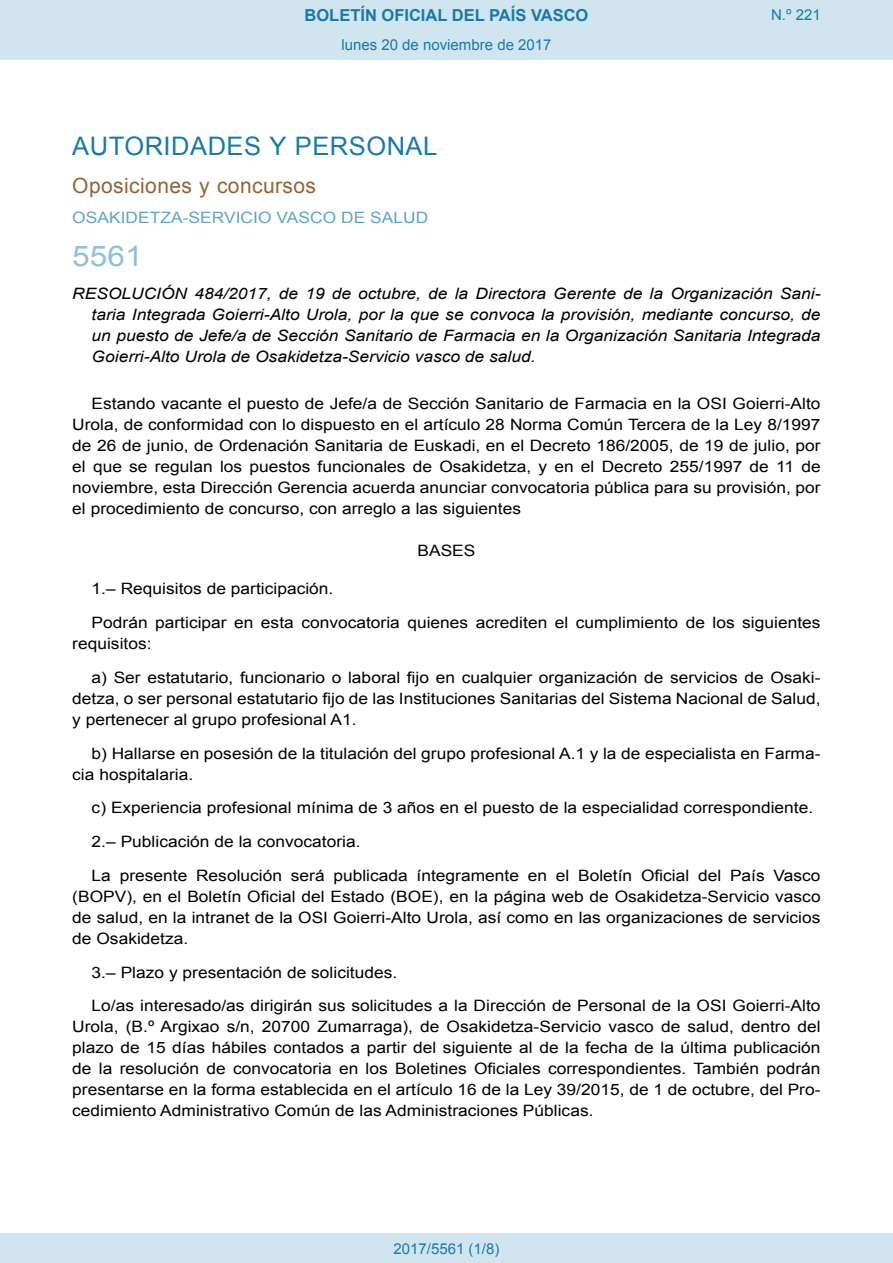
<style>
.page{position:relative;width:893px;height:1263px;background:#fff}
.page>*{position:absolute;margin:0;border:0;box-sizing:border-box;transform-origin:0 0}
.BOPVOrden{font:28.5px "Arial";color:#90c0db;scale:1.11 1}
.BOPVSeccion{font:25.5px "Arial";letter-spacing:.02em;color:#1879ad}
.BOPVSubseccion{font:21px "Arial";letter-spacing:.02em;color:#956338}
.t1{font:700 16.5px "Arial";color:#1879ad}
.BOPVDetalle{font:15.6px/21px "Arial";color:#000;text-align:justify;scale:1.11 1}
.BOPVTitulo{font:italic 15.6px/21px "Arial";color:#000;text-align:justify;scale:1.11 1}
.BOPVOrganismo{font:15.6px "Arial";letter-spacing:.005em;color:#5ea4ca;scale:1.11 1}
.BOPVClave{font:15.6px "Arial";color:#000;scale:1.11 1}
.Paginacion_Centro{font:15px "Arial";color:#1879ad}
</style>
<div class="page">
<div style="left:0;top:0;width:893px;height:60px;background:#d0e5f0"></div>
<div style="left:0;top:1233px;width:893px;height:30px;background:#d0e5f0"></div>
<p class="t1" style="left:305px;top:4px;width:285px">BOLETÍN OFICIAL DEL PAÍS VASCO</p>
<p class="Paginacion_Centro" style="left:341px;top:35px;width:212px">lunes 20 de noviembre de 2017</p>
<p class="Paginacion_Centro" style="left:771px;top:5px;width:51px">N.º 221</p>
<p class="BOPVSeccion" style="left:72px;top:129px;width:367px">AUTORIDADES Y PERSONAL</p>
<p class="BOPVSubseccion" style="left:72px;top:171px;width:245px">Oposiciones y concursos</p>
<p class="BOPVOrganismo" style="left:72px;top:207px;width:322px">OSAKIDETZA-SERVICIO VASCO DE SALUD</p>
<p class="BOPVOrden" style="left:72px;top:237px;width:65px">5561</p>
<p class="BOPVTitulo" style="left:92px;top:284px;width:658px;text-indent:-19px">RESOLUCIÓN 484/2017, de 19 de octubre, de la Directora Gerente de la Organización Sani&shy;taria Integrada Goierri-Alto Urola, por la que se convoca la provisión, mediante concurso, de un puesto de Jefe/a de Sección Sanitario de Farmacia en la Organización Sanitaria Integrada Goierri-Alto Urola de Osakidetza-Servicio vasco de salud.</p>
<p class="BOPVDetalle" style="left:72px;top:393px;width:676px;text-indent:19px">Estando vacante el puesto de Jefe/a de Sección Sanitario de Farmacia en la OSI Goierri-Alto Urola, de conformidad con lo dispuesto en el artículo 28 Norma Común Tercera de la Ley 8/1997 de 26 de junio, de Ordenación Sanitaria de Euskadi, en el Decreto 186/2005, de 19 de julio, por el que se regulan los puestos funcionales de Osakidetza, y en el Decreto 255/1997 de 11 de noviembre, esta Dirección Gerencia acuerda anunciar convocatoria pública para su provisión, por el procedimiento de concurso, con arreglo a las siguientes</p>
<p class="BOPVClave" style="left:417px;top:540px;width:54px">BASES</p>
<p class="BOPVDetalle" style="left:92px;top:578px;width:219px">1.– Requisitos de participación.</p>
<p class="BOPVDetalle" style="left:72px;top:612px;width:676px;text-indent:19px">Podrán participar en esta convocatoria quienes acrediten el cumplimiento de los siguientes requisitos:</p>
<p class="BOPVDetalle" style="left:72px;top:667px;width:676px;text-indent:19px">a) Ser estatutario, funcionario o laboral fijo en cualquier organización de servicios de Osaki&shy;detza, o ser personal estatutario fijo de las Instituciones Sanitarias del Sistema Nacional de Salud, y pertenecer al grupo profesional A1.</p>
<p class="BOPVDetalle" style="left:72px;top:743px;width:676px;text-indent:19px">b) Hallarse en posesión de la titulación del grupo profesional A.1 y la de especialista en Farma&shy;cia hospitalaria.</p>
<p class="BOPVDetalle" style="left:92px;top:797px;width:652px">c) Experiencia profesional mínima de 3 años en el puesto de la especialidad correspondiente.</p>
<p class="BOPVDetalle" style="left:92px;top:831px;width:244px">2.– Publicación de la convocatoria.</p>
<p class="BOPVDetalle" style="left:72px;top:865px;width:676px;text-indent:19px">La presente Resolución será publicada íntegramente en el Boletín Oficial del País Vasco (BOPV), en el Boletín Oficial del Estado (BOE), en la página web de Osakidetza-Servicio vasco de salud, en la intranet de la OSI Goierri-Alto Urola, así como en las organizaciones de servicios de Osakidetza.</p>
<p class="BOPVDetalle" style="left:92px;top:962px;width:277px">3.– Plazo y presentación de solicitudes.</p>
<p class="BOPVDetalle" style="left:72px;top:995px;width:676px;text-indent:19px">Lo/as interesado/as dirigirán sus solicitudes a la Dirección de Personal de la OSI Goierri-Alto Urola, (B.º Argixao s/n, 20700 Zumarraga), de Osakidetza-Servicio vasco de salud, dentro del plazo de 15 días hábiles contados a partir del siguiente al de la fecha de la última publicación de la resolución de convocatoria en los Boletines Oficiales correspondientes. También podrán presentarse en la forma establecida en el artículo 16 de la Ley 39/2015, de 1 de octubre, del Pro&shy;cedimiento Administrativo Común de las Administraciones Públicas.</p>
<p class="Paginacion_Centro" style="left:393px;top:1238px;width:107px">2017/5561 (1/8)</p>
</div>
